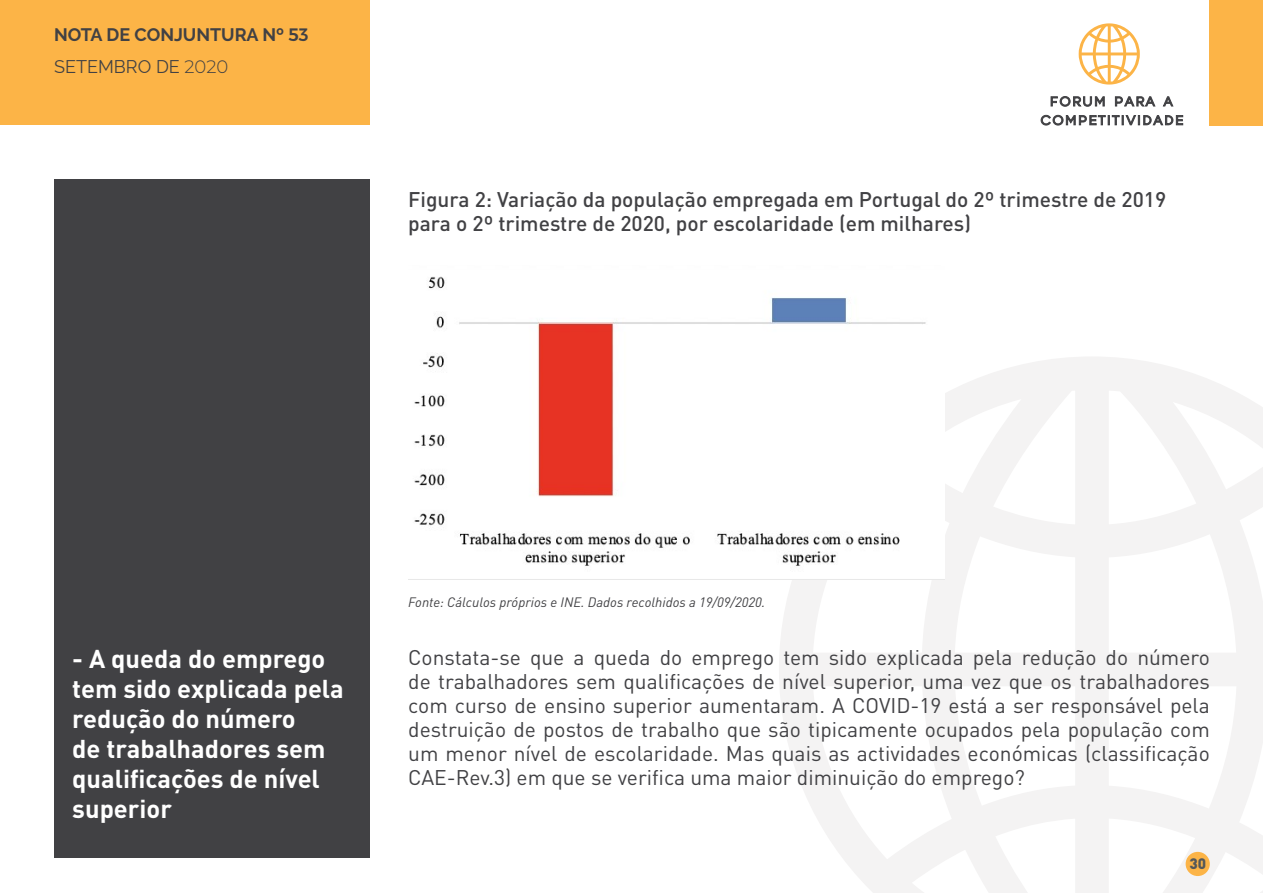
<style>
.page{position:relative;width:1263px;height:893px;background:#fff}
.page>*{position:absolute;margin:0;border:0;box-sizing:border-box;transform-origin:0 0}
.t1{font:700 25.5px/30px "DIN Pro";color:#fff}
.t2{font:21px/24px "DIN Pro";color:#414144;text-align:justify}
.t3{font:500 21px/24px "DIN Pro";color:#414144}
.t4{font:700 18px/32px "Raleway";color:#414144}
.t5{font:900 15px "DIN Pro";color:#555859}
.t6{font:italic 13.5px "DIN";color:#414144}
.s1{font-family:"Montserrat";font-weight:500}
.s2{font-weight:400}
.s3{font-family:"Montserrat";font-weight:300}
</style>
<div class="page">
<div style="left:54px;top:179px;width:316px;height:678px;background:#414144"></div>
<svg style="left:779px;top:357px;width:484px;height:536px"></svg>
<div style="left:0;top:0;width:370px;height:125px;background:#fcb447"></div>
<div style="left:1210px;top:0;width:53px;height:125px;background:#fcb447"></div>
<svg style="left:1079px;top:23px;width:61px;height:62px"></svg>
<svg style="left:1050px;top:96px;width:55px;height:11px"></svg>
<svg style="left:1115px;top:96px;width:41px;height:11px"></svg>
<svg style="left:1162px;top:96px;width:12px;height:11px"></svg>
<svg style="left:1040px;top:114px;width:143px;height:12px"></svg>
<div style="left:1185px;top:852px;width:25px;height:24px;background:#fcb447;border-radius:50%"></div>
<img style="left:408px;top:276px;width:536px;height:304px">
<p class="t4" style="left:54px;top:19px;width:256px">NOTA DE CONJUNTURA Nº <span class="s1">53<br></span><span class="s2">SETEMBRO DE</span> <span class="s3">2020</span></p>
<p class="t3" style="left:408px;top:186px;width:759px">Figura 2: Variação da população empregada em Portugal do 2º trimestre de 2019 para o 2º trimestre de 2020, por escolaridade (em milhares)</p>
<p class="t6" style="left:408px;top:594px;width:359px">Fonte: Cálculos próprios e INE. Dados recolhidos a 19/09/2020.</p>
<p class="t1" style="left:72px;top:643px;width:273px">- A queda do emprego tem sido explicada pela redução do número<br>de trabalhadores sem qualificações de nível superior</p>
<p class="t2" style="left:408px;top:644px;width:803px">Constata-se que a queda do emprego tem sido explicada pela redução do número de trabalhadores sem qualificações de nível superior, uma vez que os trabalhadores com curso de ensino superior aumentaram. A COVID-19 está a ser responsável pela destruição de postos de trabalho que são tipicamente ocupados pela população com um menor nível de escolaridade. Mas quais as actividades económicas (classificação CAE-Rev.3) em que se verifica uma maior diminuição do emprego?</p>
<p class="t5" style="left:1189px;top:853px;width:18px">30</p>
</div>
